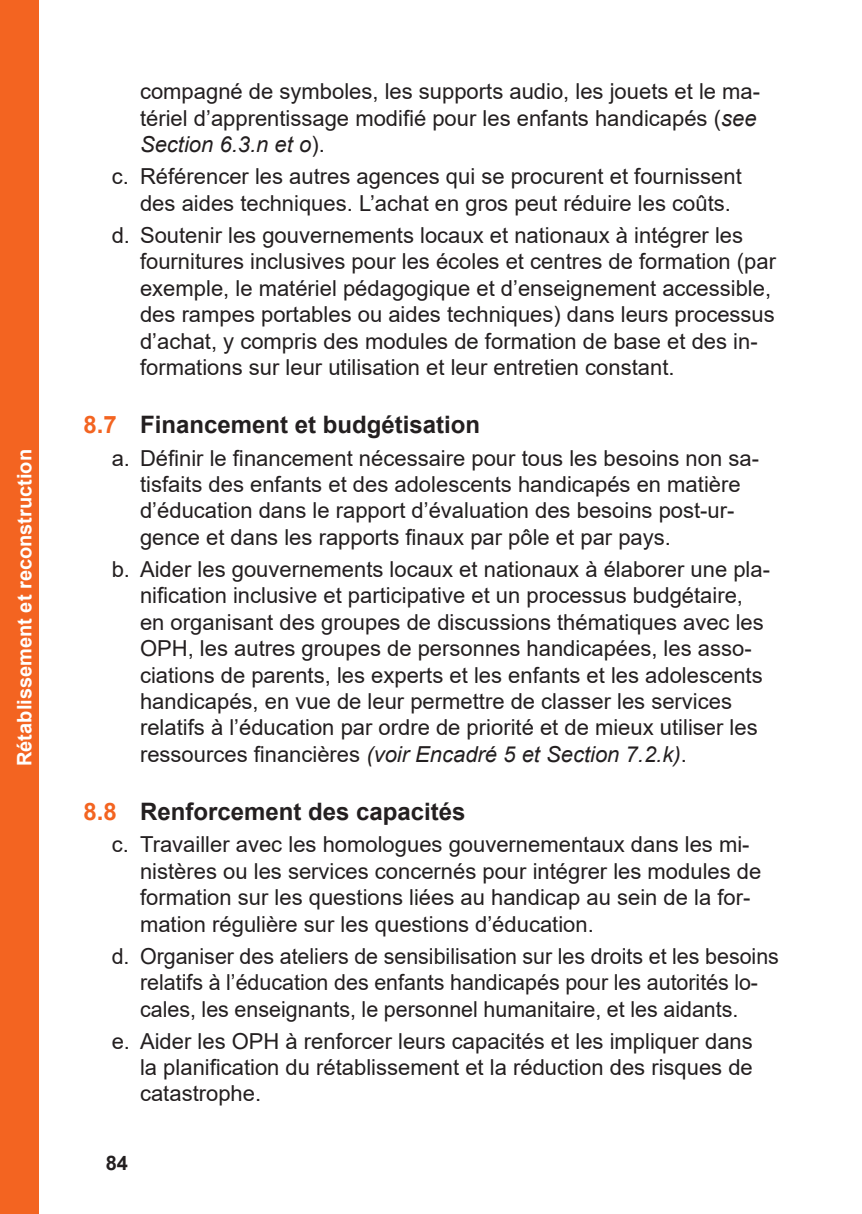
<style>
.page{position:relative;width:862px;height:1214px;background:#fff}
.page>*{position:absolute;margin:0;border:0;box-sizing:border-box;transform-origin:0 0}
.Heading_2{font:700 24px "Arial";color:#231f20}
.ABC{font:22px/26.4px "Arial";color:#231f20}
.t1{font:700 20px "Arial";color:#fff}
.t2{font:700 20px "Arial";color:#231f20}
.s1{font-style:italic}
.s2{color:#f36421}
</style>
<div class="page">
<div style="left:0;top:0;width:39px;height:1213px;background:#f36421"></div>
<p class="t1" style="left:10px;top:766px;width:318px;rotate:-90deg">Rétablissement et reconstruction</p>
<p class="t1" style="left:10px;top:746px;width:278px;rotate:-90deg">Recovery a d reconstruction</p>
<p class="ABC" style="left:140px;top:78px;width:621px">compagné de symboles, les supports audio, les jouets et le ma&shy;tériel d’apprentissage modifié pour les enfants handicapés (<span class="s1">see<br>Section 6.3.n et o</span>).</p>
<p class="ABC" style="left:140px;top:163px;width:603px;text-indent:-28px">c. Référencer les autres agences qui se procurent et fournissent des aides techniques. L’achat en gros peut réduire les coûts.</p>
<p class="ABC" style="left:140px;top:222px;width:637px;text-indent:-28px">d. Soutenir les gouvernements locaux et nationaux à intégrer les fournitures inclusives pour les écoles et centres de formation (par exemple, le matériel pédagogique et d’enseignement accessible, des rampes portables ou aides techniques) dans leurs processus d’achat, y compris des modules de formation de base et des in&shy;formations sur leur utilisation et leur entretien constant.</p>
<p class="Heading_2" style="left:83px;top:408px;width:398px"><span class="s2">8.7</span> Financement et budgétisation</p>
<p class="ABC" style="left:140px;top:444px;width:620px;text-indent:-28px">a. Définir le financement nécessaire pour tous les besoins non sa&shy;tisfaits des enfants et des adolescents handicapés en matière d’éducation dans le rapport d’évaluation des besoins post-ur&shy;gence et dans les rapports finaux par pôle et par pays.</p>
<p class="ABC" style="left:140px;top:555px;width:631px;text-indent:-28px">b. Aider les gouvernements locaux et nationaux à élaborer une pla&shy;nification inclusive et participative et un processus budgétaire, en organisant des groupes de discussions thématiques avec les OPH, les autres groupes de personnes handicapées, les asso&shy;ciations de parents, les experts et les enfants et les adolescents handicapés, en vue de leur permettre de classer les services relatifs à l’éducation par ordre de priorité et de mieux utiliser les ressources financières <span class="s1">(voir Encadré 5 et Section 7.2.k)</span>.</p>
<p class="Heading_2" style="left:83px;top:794px;width:384px"><span class="s2">8.8</span> Renforcement des capacités</p>
<p class="ABC" style="left:140px;top:831px;width:623px;text-indent:-28px">c. Travailler avec les homologues gouvernementaux dans les mi&shy;nistères ou les services concernés pour intégrer les modules de formation sur les questions liées au handicap au sein de la for&shy;mation régulière sur les questions d’éducation.</p>
<p class="ABC" style="left:112px;top:942px;width:669px;text-align:center">d. Organiser des ateliers de sensibilisation sur les droits et les besoins relatifs à l’éducation des enfants handicapés pour les autorités lo&shy;cales, les enseignants, le personnel humanitaire, et les aidants.</p>
<p class="ABC" style="left:140px;top:1027px;width:614px;text-align:justify;text-indent:-28px">e. Aider les OPH à renforcer leurs capacités et les impliquer dans la planification du rétablissement et la réduction des risques de catastrophe.</p>
<p class="t2" style="left:106px;top:1148px;width:24px">84</p>
</div>
